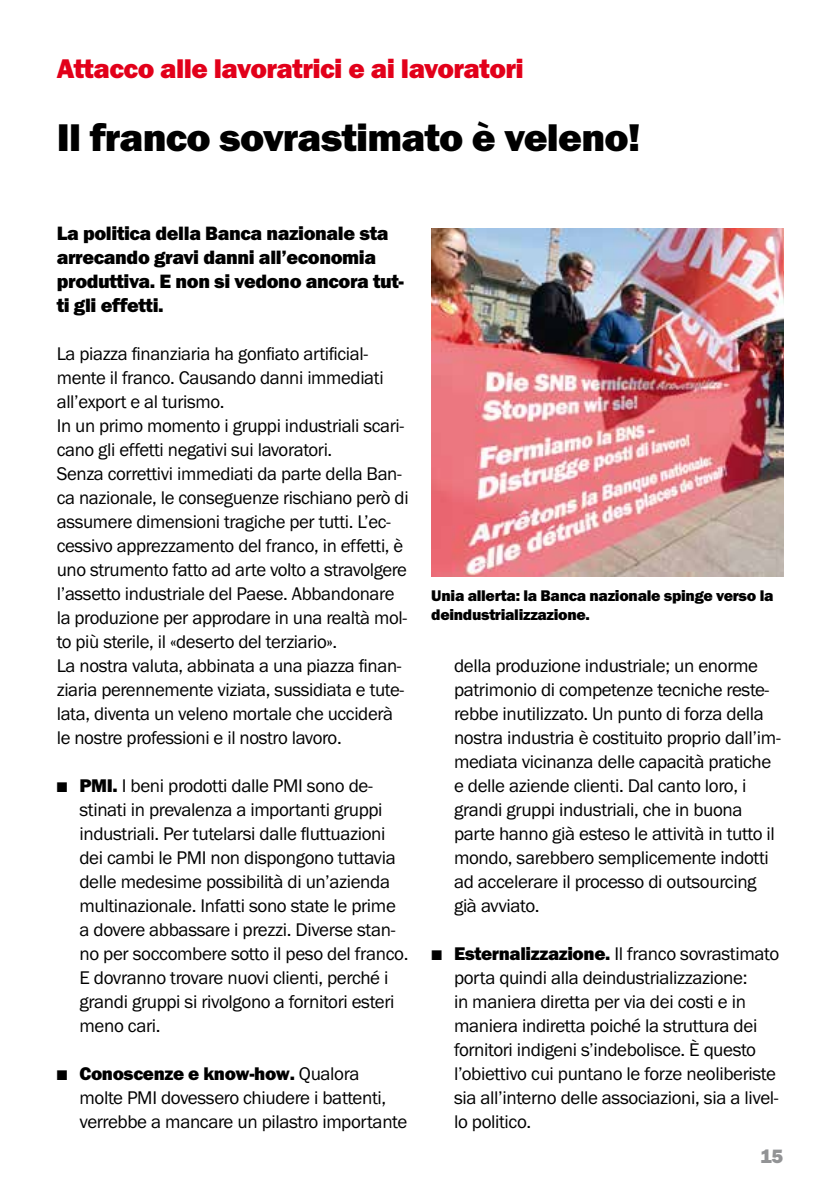
<style>
.page{position:relative;width:840px;height:1191px;background:#fff}
.page>*{position:absolute;margin:0;border:0;box-sizing:border-box;transform-origin:0 0}
.t1{font:40px "Franklin Got URWT Hea";letter-spacing:-.02em;color:#000}
.t2{font:28px "Franklin Got URWT Hea";letter-spacing:-.02em;color:#e2001a}
.t3{font:20px/24px "Franklin Got URWT Hea";letter-spacing:-.02em;color:#000}
.t4{font:20px "Franklin Got URWT Hea";color:#929395}
.t5{font:19px/24px "Franklin Got URWT Boo";letter-spacing:-.02em;color:#000}
.t6{font:19px "Franklin Got URWT Hea";letter-spacing:-.02em;color:#000}
.t7{font:16px/19px "Franklin Got URWT Hea";letter-spacing:-.02em;color:#000}
.s1{font-family:"Franklin Got URWT Hea"}
.s2{font-family:"Franklin Got URWT Boo"}
</style>
<div class="page">
<img style="left:431px;top:228px;width:351px;height:348px">
<h2 class="t2" style="left:57px;top:52px;width:468px">Attacco alle lavoratrici e ai lavoratori</h2>
<h1 class="t1" style="left:57px;top:115px;width:585px">Il franco sovrastimato è veleno!</h1>
<p class="t3" style="left:57px;top:221px;width:348px">La politica della Banca nazionale sta arrecando gravi danni all’economia produttiva. E non si vedono ancora tut&shy;ti gli effetti.</p>
<p class="t5" style="left:57px;top:342px;width:353px">La piazza finanziaria ha gonfiato artificial&shy;mente il franco. Causando danni immediati all’export e al turismo.<br>In un primo momento i gruppi industriali scari&shy;cano gli effetti negativi sui lavoratori.<br>Senza correttivi immediati da parte della Ban&shy;ca nazionale, le conseguenze rischiano però di assumere dimensioni tragiche per tutti. L’ec&shy;cessivo apprezzamento del franco, in effetti, è uno strumento fatto ad arte volto a stravolgere l’assetto industriale del Paese. Abbandonare la produzione per approdare in una realtà mol&shy;to più sterile, il «deserto del terziario».<br>La nostra valuta, abbinata a una piazza finan&shy;ziaria perennemente viziata, sussidiata e tute&shy;lata, diventa un veleno mortale che ucciderà le nostre professioni e il nostro lavoro.</p>
<p class="t5" style="left:79px;top:774px;width:330px;text-indent:-23px">■ <span class="s1">PMI.</span> I beni prodotti dalle PMI sono de&shy;stinati in prevalenza a importanti gruppi industriali. Per tutelarsi dalle fluttuazioni dei cambi le PMI non dispongono tuttavia delle medesime possibilità di un’azienda multinazionale. Infatti sono state le prime a dovere abbassare i prezzi. Diverse stan&shy;no per soccombere sotto il peso del franco.<br>E dovranno trovare nuovi clienti, perché i grandi gruppi si rivolgono a fornitori esteri meno cari.</p>
<p class="t6" style="left:57px;top:1063px;width:304px">■ Conoscenze e know-how. <span class="s2">Qualora</span></p>
<p class="t5" style="left:79px;top:1086px;width:329px">molte PMI dovessero chiudere i battenti, verrebbe a mancare un pilastro importante</p>
<p class="t7" style="left:431px;top:586px;width:343px">Unia allerta: la Banca nazionale spinge verso la deindustrializzazione.</p>
<p class="t5" style="left:454px;top:654px;width:328px">della produzione industriale; un enorme patrimonio di competenze tecniche reste&shy;rebbe inutilizzato. Un punto di forza della nostra industria è costituito proprio dall’im&shy;mediata vicinanza delle capacità pratiche e delle aziende clienti. Dal canto loro, i grandi gruppi industriali, che in buona parte hanno già esteso le attività in tutto il mondo, sarebbero semplicemente indotti ad accelerare il processo di outsourcing già avviato.</p>
<p class="t5" style="left:454px;top:942px;width:326px;text-indent:-23px">■ <span class="s1">Esternalizzazione.</span> Il franco sovrastimato porta quindi alla deindustrializzazione:<br>in maniera diretta per via dei costi e in maniera indiretta poiché la struttura dei fornitori indigeni s’indebolisce. È questo l’obiettivo cui puntano le forze neoliberiste sia all’interno delle associazioni, sia a livel&shy;lo politico.</p>
<p class="t4" style="left:759px;top:1144px;width:25px">15</p>
</div>
